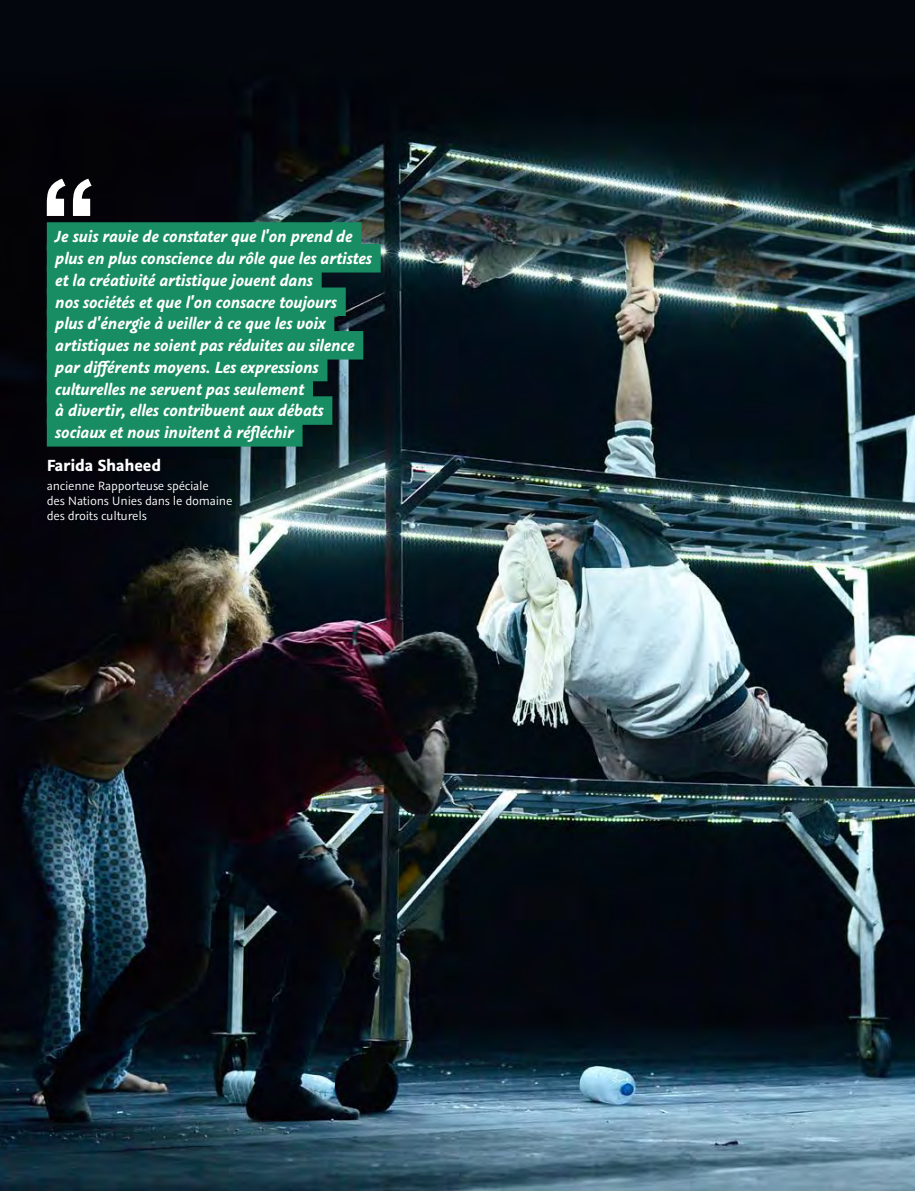
<style>
.page{position:relative;width:915px;height:1191px;background:#fff}
.page>*{position:absolute;margin:0;border:0;box-sizing:border-box;transform-origin:0 0}
.t1{font:italic 700 18px/21.8px "Graublau Sans";letter-spacing:-.01em;color:#fff;scale:.95 1}
.t2{font:700 18px "Graublau Sans";letter-spacing:-.01em;color:#fff}
.t3{font:13.5px/15px "Graublau Sans";letter-spacing:-.02em;color:#fff}
</style>
<div class="page">
<img style="left:0;top:0;width:914px;height:1191px">
<div style="left:47px;top:222px;width:314px;height:29px;background:#188d63"></div>
<div style="left:47px;top:244px;width:333px;height:28px;background:#188d63"></div>
<div style="left:47px;top:266px;width:274px;height:28px;background:#188d63"></div>
<div style="left:47px;top:287px;width:298px;height:29px;background:#188d63"></div>
<div style="left:47px;top:309px;width:287px;height:29px;background:#188d63"></div>
<div style="left:47px;top:331px;width:316px;height:28px;background:#188d63"></div>
<div style="left:47px;top:353px;width:280px;height:28px;background:#188d63"></div>
<div style="left:47px;top:374px;width:266px;height:29px;background:#188d63"></div>
<div style="left:47px;top:396px;width:285px;height:29px;background:#188d63"></div>
<div style="left:47px;top:418px;width:255px;height:28px;background:#188d63"></div>
<svg style="left:47px;top:179px;width:45px;height:37px"></svg>
<p class="t1" style="left:55px;top:225px;width:335px">Je suis ravie de constater que l'on prend de plus en plus conscience du rôle que les artistes et la créativité artistique jouent dans<br>nos sociétés et que l'on consacre toujours<br>plus d'énergie à veiller à ce que les voix artistiques ne soient pas réduites au silence par différents moyens. Les expressions culturelles ne servent pas seulement<br>à divertir, elles contribuent aux débats sociaux et nous invitent à réfléchir</p>
<p class="t2" style="left:47px;top:454px;width:116px">Farida Shaheed</p>
<p class="t3" style="left:47px;top:479px;width:187px">ancienne Rapporteuse spéciale<br>des Nations Unies dans le domaine des droits culturels</p>
</div>
